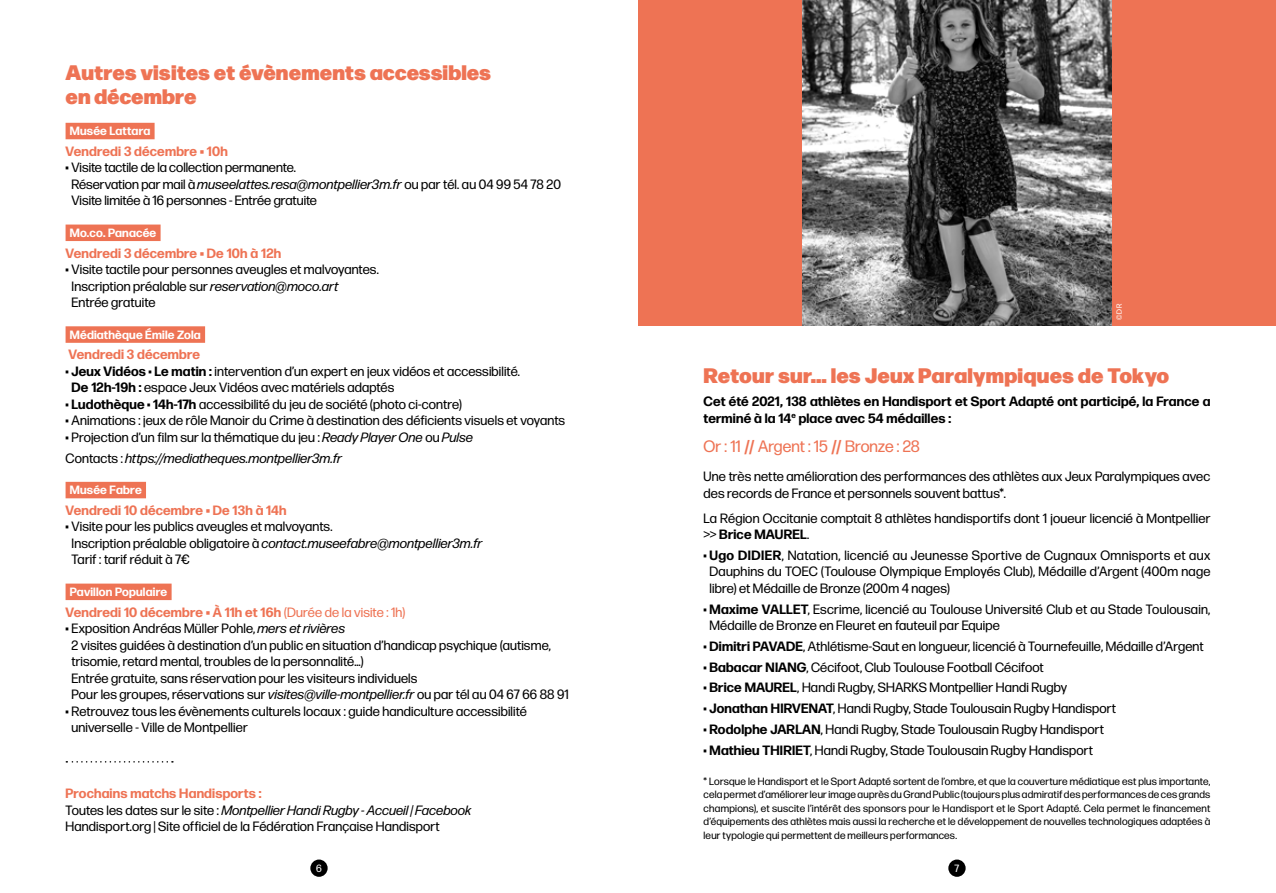
<style>
.page{position:relative;width:1276px;height:893px;background:#fff}
.page>*{position:absolute;margin:0;border:0;box-sizing:border-box;transform-origin:0 0}
.t1{font:900 21px/24px "Forma DJR Deck";color:#ee7354}
.t2{font:16.5px "Forma DJR Deck";color:#ee7354}
.t3{font:13.5px/16.5px "Forma DJR Deck";letter-spacing:.01em;color:#000}
.t4{font:700 13.5px "Forma DJR Deck";letter-spacing:.01em;color:#ee7354}
.t5{font:italic 13.5px/20.7px "Forma DJR Deck";letter-spacing:.01em;color:#000}
.t6{font:700 13.5px/16.5px "Forma DJR Deck";letter-spacing:.01em;color:#000}
.t7{font:700 12px "Forma DJR Deck";letter-spacing:.015em;color:#fff}
.t8{font:10.5px/13.5px "Forma DJR Deck";letter-spacing:.02em;color:#000;text-align:justify}
.t9{font:10.5px "Forma DJR Deck";color:#fff}
.t10{font:7.5px "Forma DJR Deck";color:#fff}
.s1{font-style:italic}
.s2{font-weight:700}
.s3{font-style:normal}
.s4{font-weight:400}
.s5{font-weight:700;color:#ee7354}
</style>
<div class="page">
<div style="left:310px;top:859px;width:18px;height:18px;background:#000;border-radius:50%"></div>
<div style="left:948px;top:859px;width:17px;height:18px;background:#000;border-radius:50%"></div>
<div style="left:66px;top:123px;width:89px;height:16px;background:#ee7354"></div>
<div style="left:66px;top:225px;width:95px;height:16px;background:#ee7354"></div>
<div style="left:66px;top:326px;width:139px;height:17px;background:#ee7354"></div>
<div style="left:66px;top:482px;width:80px;height:16px;background:#ee7354"></div>
<div style="left:66px;top:584px;width:106px;height:16px;background:#ee7354"></div>
<svg style="left:66px;top:761px;width:107px;height:2px"></svg>
<div style="left:638px;top:0;width:638px;height:325px;background:#ee7354"></div>
<img style="left:802px;top:0;width:309px;height:325px">
<h1 class="t1" style="left:66px;top:58px;width:427px">Autres visites et évènements accessibles en décembre</h1>
<p class="t7" style="left:70px;top:123px;width:82px">Musée Lattara</p>
<p class="t4" style="left:66px;top:142px;width:164px">Vendredi 3 décembre • 10h</p>
<p class="t3" style="left:71px;top:159px;width:491px;text-indent:-6px">• Visite tactile de la collection permanente.<br>Réservation par mail à <span class="s1">museelattes.resa@montpellier3m.fr</span> ou par tél. au 04 99 54 78 20<br>Visite limitée à 16 personnes - Entrée gratuite</p>
<p class="t7" style="left:70px;top:225px;width:88px">Mo.co. Panacée</p>
<p class="t4" style="left:66px;top:244px;width:217px">Vendredi 3 décembre • De 10h à 12h</p>
<p class="t3" style="left:71px;top:261px;width:309px;text-indent:-6px">• Visite tactile pour personnes aveugles et malvoyantes.<br>Inscription préalable sur <span class="s1">reservation@moco.art<br></span>Entrée gratuite</p>
<p class="t7" style="left:70px;top:327px;width:132px">Médiathèque Émile Zola</p>
<p class="t4" style="left:68px;top:346px;width:133px">Vendredi 3 décembre</p>
<p class="t3" style="left:72px;top:362px;width:450px;text-indent:-6px">• <span class="s2">Jeux Vidéos</span> • <span class="s2">Le matin :</span> intervention d’un expert en jeux vidéos et accessibilité.<br><span class="s2">De 12h-19h :</span> espace Jeux Vidéos avec matériels adaptés</p>
<p class="t3" style="left:66px;top:395px;width:398px">• <span class="s2">Ludothèque</span> • <span class="s2">14h-17h</span> accessibilité du jeu de société (photo ci-contre)</p>
<p class="t3" style="left:66px;top:412px;width:501px">• Animations : jeux de rôle Manoir du Crime à destination des déficients visuels et voyants</p>
<p class="t5" style="left:66px;top:426px;width:409px"><span class="s3">• Projection d’un film sur la thématique du jeu :</span> Ready Player One <span class="s3">ou</span> Pulse<br><span class="s3">Contacts :</span> https://mediatheques.montpellier3m.fr</p>
<p class="t7" style="left:70px;top:482px;width:73px">Musée Fabre</p>
<p class="t4" style="left:66px;top:501px;width:222px">Vendredi 10 décembre • De 13h à 14h</p>
<p class="t3" style="left:71px;top:518px;width:412px;text-indent:-6px">• Visite pour les publics aveugles et malvoyants.<br>Inscription préalable obligatoire à <span class="s1">contact.museefabre@montpellier3m.fr<br></span>Tarif : tarif réduit à 7€</p>
<p class="t7" style="left:70px;top:584px;width:99px">Pavillon Populaire</p>
<p class="t4" style="left:66px;top:603px;width:341px">Vendredi 10 décembre • À 11h et 16h <span class="s4">(Durée de la visite : 1h)</span></p>
<p class="t3" style="left:71px;top:620px;width:499px;text-indent:-6px">• Exposition Andréas Müller Pohle, <span class="s1">mers et rivières<br></span>2 visites guidées à destination d’un public en situation d’handicap psychique (autisme, trisomie, retard mental, troubles de la personnalité…)<br>Entrée gratuite, sans réservation pour les visiteurs individuels<br>Pour les groupes, réservations sur <span class="s1">visites@ville-montpellier.fr</span> ou par tél au 04 67 66 88 91</p>
<p class="t3" style="left:71px;top:702px;width:457px;text-indent:-6px">• Retrouvez tous les évènements culturels locaux : guide handiculture accessibilité universelle - Ville de Montpellier</p>
<p class="t3" style="left:66px;top:785px;width:408px"><span class="s5">Prochains matchs Handisports :<br></span>Toutes les dates sur le site : <span class="s1">Montpellier Handi Rugby - Accueil | Facebook<br></span>Handisport.org | Site officiel de la Fédération Française Handisport</p>
<p class="t10" style="left:1114px;top:320px;width:18px;rotate:-90deg">© DR</p>
<h1 class="t1" style="left:703px;top:362px;width:467px">Retour sur… les Jeux Paralympiques de Tokyo</h1>
<p class="t6" style="left:703px;top:393px;width:508px">Cet été 2021, 138 athlètes en Handisport et Sport Adapté ont participé, la France a terminé à la 14<sup>e</sup> place avec 54 médailles :</p>
<p class="t2" style="left:703px;top:436px;width:218px">Or : 11 <span class="s2">//</span> Argent : 15 <span class="s2">//</span> Bronze : 28</p>
<p class="t3" style="left:703px;top:468px;width:508px">Une très nette amélioration des performances des athlètes aux Jeux Paralympiques avec des records de France et personnels souvent battus*.</p>
<p class="t3" style="left:703px;top:509px;width:508px">La Région Occitanie comptait 8 athlètes handisportifs dont 1 joueur licencié à Montpellier &gt;&gt; <span class="s2">Brice MAUREL</span>.</p>
<p class="t3" style="left:709px;top:546px;width:502px;text-align:justify;text-indent:-6px">• <span class="s2">Ugo DIDIER</span>, Natation, licencié au Jeunesse Sportive de Cugnaux Omnisports et aux Dauphins du TOEC (Toulouse Olympique Employés Club), Médaille d’Argent (400m nage libre) et Médaille de Bronze (200m 4 nages)</p>
<p class="t3" style="left:709px;top:600px;width:502px;text-indent:-6px">• <span class="s2">Maxime VALLET</span>, Escrime, licencié au Toulouse Université Club et au Stade Toulousain,<br>Médaille de Bronze en Fleuret en fauteuil par Equipe</p>
<p class="t3" style="left:703px;top:637px;width:501px">• <span class="s2">Dimitri PAVADE</span>, Athlétisme-Saut en longueur, licencié à Tournefeuille, Médaille d’Argent</p>
<p class="t3" style="left:703px;top:658px;width:342px">• <span class="s2">Babacar NIANG</span>, Cécifoot, Club Toulouse Football Cécifoot</p>
<p class="t3" style="left:703px;top:679px;width:365px">• <span class="s2">Brice MAUREL</span>, Handi Rugby, SHARKS Montpellier Handi Rugby</p>
<p class="t3" style="left:703px;top:700px;width:414px">• <span class="s2">Jonathan HIRVENAT</span>, Handi Rugby, Stade Toulousain Rugby Handisport</p>
<p class="t3" style="left:703px;top:720px;width:402px">• <span class="s2">Rodolphe JARLAN</span>, Handi Rugby, Stade Toulousain Rugby Handisport</p>
<p class="t3" style="left:703px;top:741px;width:391px">• <span class="s2">Mathieu THIRIET</span>, Handi Rugby, Stade Toulousain Rugby Handisport</p>
<p class="t8" style="left:703px;top:774px;width:508px">* Lorsque le Handisport et le Sport Adapté sortent de l’ombre, et que la couverture médiatique est plus importante, cela permet d’améliorer leur image auprès du Grand Public (toujours plus admiratif des performances de ces grands champions), et suscite l’intérêt des sponsors pour le Handisport et le Sport Adapté. Cela permet le financement d’équipements des athlètes mais aussi la recherche et le développement de nouvelles technologiques adaptées à leur typologie qui permettent de meilleurs performances.</p>
<p class="t9" style="left:316px;top:862px;width:7px">6</p>
<p class="t9" style="left:954px;top:862px;width:6px">7</p>
</div>
